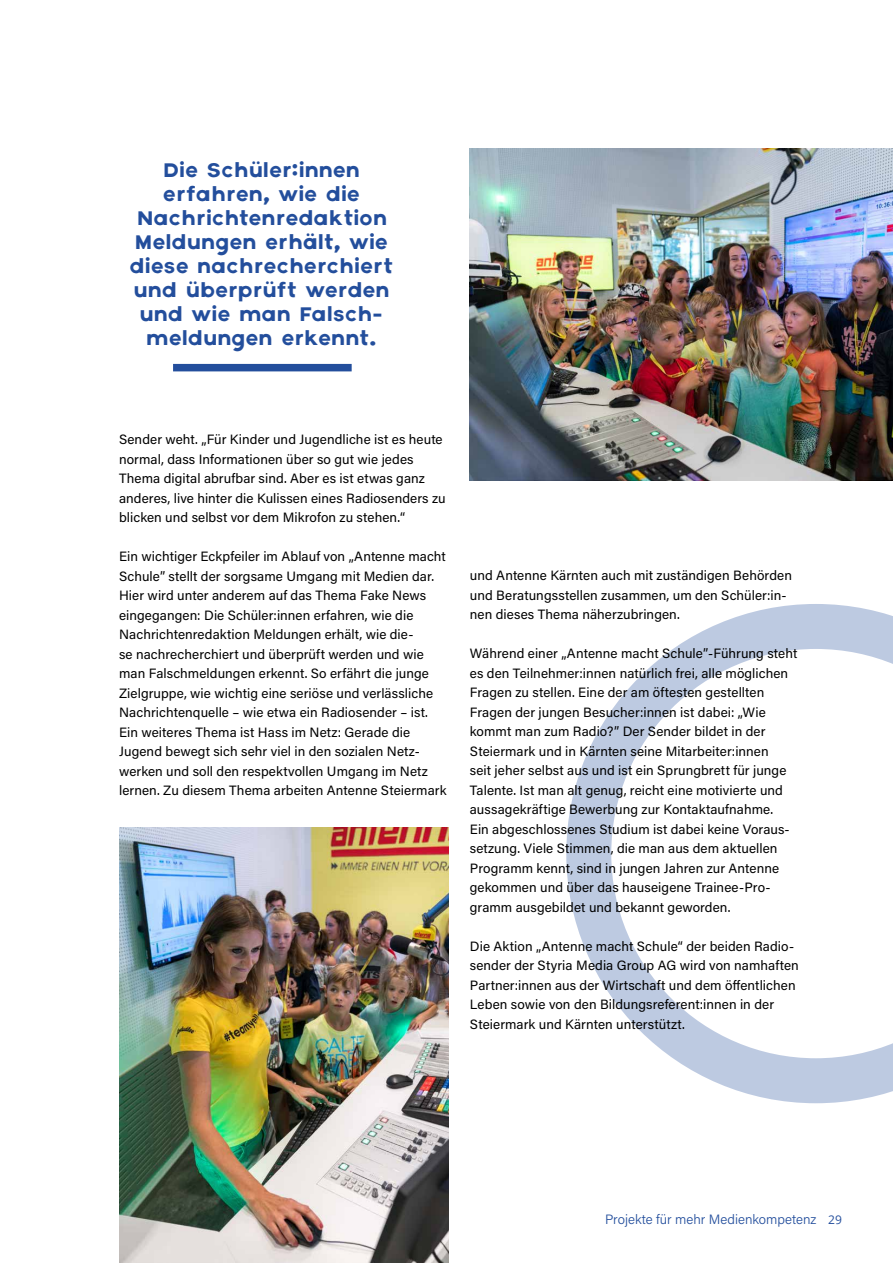
<style>
.page{position:relative;width:893px;height:1263px;background:#fff}
.page>*{position:absolute;margin:0;border:0;box-sizing:border-box;transform-origin:0 0}
.t1{font:21px/24px "Axis";letter-spacing:.005em;color:#234e9c;text-align:center}
.t2{font:13.5px/19.5px "Acumin Pro";letter-spacing:.005em;color:#000}
.t3{font:300 13.5px "Acumin Pro";color:#234e9c}
.s1{font-family:"Open Sans";font-weight:400;font-size:12px}
</style>
<div class="page">
<div style="left:173px;top:364px;width:179px;height:7px;background:#234e9c"></div>
<img style="left:470px;top:148px;width:423px;height:333px">
<img style="left:120px;top:828px;width:329px;height:435px">
<svg style="left:566px;top:604px;width:327px;height:499px"></svg>
<h1 class="t1" style="left:129px;top:158px;width:265px">Die Schüler:innen erfahren, wie die<br>Nachrichtenredaktion<br>Meldungen erhält, wie diese nachrecherchiert und überprüft werden und wie man Falsch&shy;meldungen erkennt.</h1>
<p class="t2" style="left:119px;top:429px;width:328px">Sender weht. „Für Kinder und Jugendliche ist es heute normal, dass Informationen über so gut wie jedes Thema digital abrufbar sind. Aber es ist etwas ganz anderes, live hinter die Kulissen eines Radiosenders zu blicken und selbst vor dem Mikrofon zu stehen.“</p>
<p class="t2" style="left:119px;top:546px;width:329px">Ein wichtiger Eckpfeiler im Ablauf von „Antenne macht Schule” stellt der sorgsame Umgang mit Medien dar.<br>Hier wird unter anderem auf das Thema Fake News eingegangen: Die Schüler:innen erfahren, wie die Nachrichtenredaktion Meldungen erhält, wie die-<br>se nachrecherchiert und überprüft werden und wie man Falschmeldungen erkennt. So erfährt die junge Zielgruppe, wie wichtig eine seriöse und verlässliche Nachrichtenquelle – wie etwa ein Radiosender – ist.<br>Ein weiteres Thema ist Hass im Netz: Gerade die Jugend bewegt sich sehr viel in den sozialen Netz&shy;werken und soll den respektvollen Umgang im Netz lernen. Zu diesem Thema arbeiten Antenne Steiermark</p>
<p class="t2" style="left:470px;top:565px;width:324px">und Antenne Kärnten auch mit zuständigen Behörden und Beratungsstellen zusammen, um den Schüler:in&shy;nen dieses Thema näherzubringen.</p>
<p class="t2" style="left:470px;top:643px;width:329px">Während einer „Antenne macht Schule”-Führung steht es den Teilnehmer:innen natürlich frei, alle möglichen Fragen zu stellen. Eine der am öftesten gestellten Fragen der jungen Besucher:innen ist dabei: „Wie kommt man zum Radio?” Der Sender bildet in der Steiermark und in Kärnten seine Mitarbeiter:innen<br>seit jeher selbst aus und ist ein Sprungbrett für junge Talente. Ist man alt genug, reicht eine motivierte und aussagekräftige Bewerbung zur Kontaktaufnahme.<br>Ein abgeschlossenes Studium ist dabei keine Voraus&shy;setzung. Viele Stimmen, die man aus dem aktuellen Programm kennt, sind in jungen Jahren zur Antenne gekommen und über das hauseigene Trainee-Pro&shy;gramm ausgebildet und bekannt geworden.</p>
<p class="t2" style="left:470px;top:936px;width:331px">Die Aktion „Antenne macht Schule“ der beiden Radio&shy;sender der Styria Media Group AG wird von namhaften Partner:innen aus der Wirtschaft und dem öffentlichen Leben sowie von den Bildungsreferent:innen in der Steiermark und Kärnten unterstützt.</p>
<p class="t3" style="left:605px;top:1210px;width:238px">Projekte für mehr Medienkompetenz <span class="s1">29</span></p>
</div>
